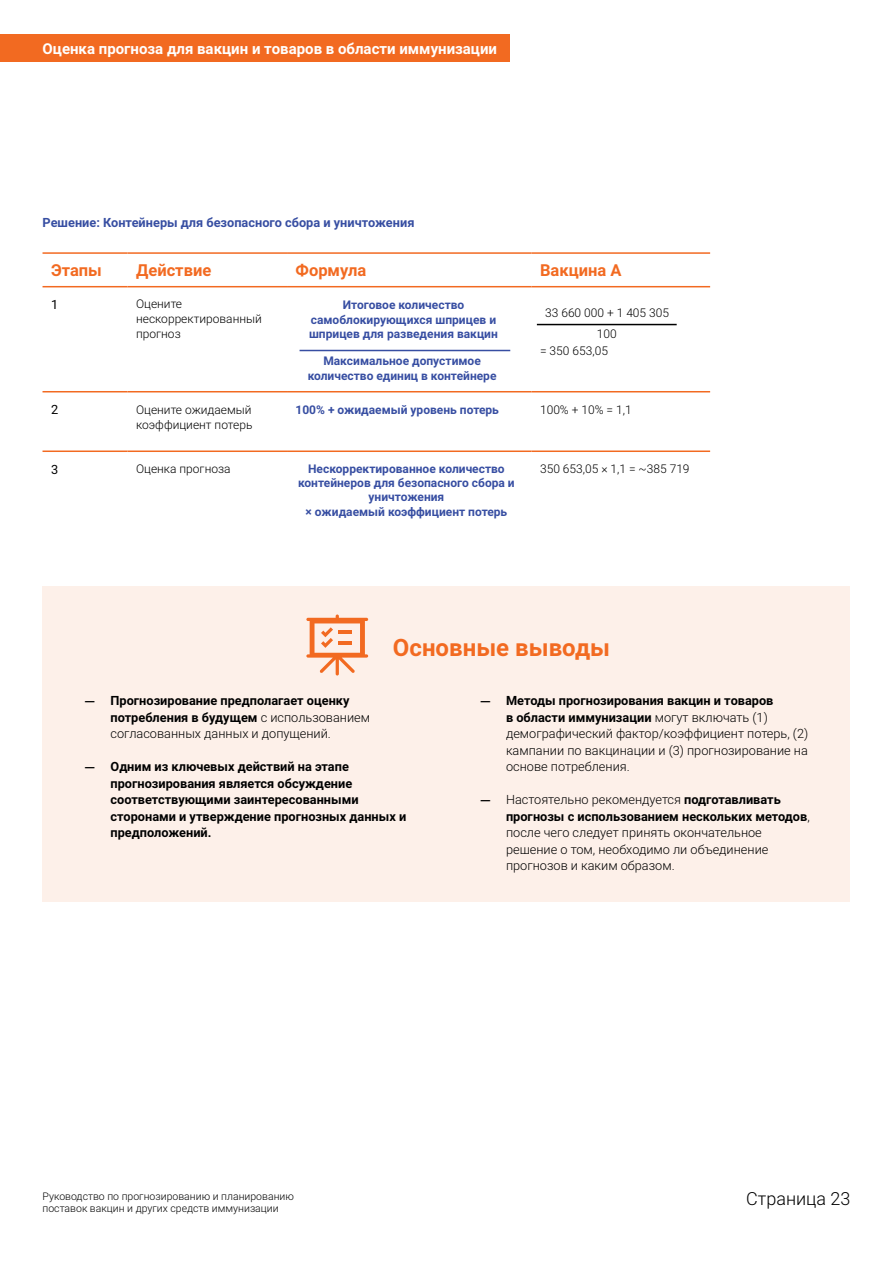
<style>
.page{position:relative;width:893px;height:1263px;background:#fff}
.page>*{position:absolute;margin:0;border:0;box-sizing:border-box;transform-origin:0 0}
.t1{font:700 24px "Roboto";color:#f26a21}
.t2{font:300 18px "Roboto";color:#000}
.t3{font:700 16.5px "Roboto";color:#f26a21}
.t4{font:700 15px "Roboto";color:#fff}
.t5{font:300 12.75px/16.5px "Roboto";color:#000}
.t6{font:700 12.75px/16.5px "Roboto";color:#000}
.t7{font:700 12.75px "Roboto";color:#374ea2}
.t8{font:12.75px "Roboto";color:#000}
.t9{font:700 12px/14.4px "Roboto";color:#374ea2;text-align:center}
.t10{font:300 12px/15px "Roboto";color:#000}
.t11{font:300 10.5px/12.6px "Roboto";color:#000}
.s1{font-family:"Univers LT 65 Bd";font-weight:400}
.s2{font-weight:300}
.s3{font-weight:700}
</style>
<div class="page">
<hr style="left:43px;top:252px;width:85px;height:2px;background:#f26a21">
<hr style="left:128px;top:252px;width:159px;height:2px;background:#f26a21">
<hr style="left:287px;top:252px;width:244px;height:2px;background:#f26a21">
<hr style="left:531px;top:252px;width:179px;height:2px;background:#f26a21">
<hr style="left:43px;top:286px;width:85px;height:1px;background:#f26a21">
<hr style="left:128px;top:286px;width:159px;height:1px;background:#f26a21">
<hr style="left:287px;top:286px;width:244px;height:1px;background:#f26a21">
<hr style="left:531px;top:286px;width:179px;height:1px;background:#f26a21">
<hr style="left:43px;top:391px;width:85px;height:1px;background:#f26a21">
<hr style="left:128px;top:391px;width:159px;height:1px;background:#f26a21">
<hr style="left:287px;top:391px;width:244px;height:1px;background:#f26a21">
<hr style="left:531px;top:391px;width:179px;height:1px;background:#f26a21">
<hr style="left:43px;top:450px;width:85px;height:2px;background:#f26a21">
<hr style="left:128px;top:450px;width:159px;height:2px;background:#f26a21">
<hr style="left:287px;top:450px;width:244px;height:2px;background:#f26a21">
<hr style="left:531px;top:450px;width:179px;height:2px;background:#f26a21">
<hr style="left:300px;top:350px;width:210px;height:1px;background:#374ea2">
<hr style="left:537px;top:324px;width:140px;height:1px;background:#000">
<div style="left:43px;top:586px;width:807px;height:315px;background:#fdf0e9"></div>
<svg style="left:306px;top:614px;width:62px;height:61px"></svg>
<div style="left:0;top:34px;width:510px;height:28px;background:#f26a21"></div>
<p class="t4" style="left:43px;top:38px;width:456px">Оценка прогноза для вакцин и товаров в области иммунизации</p>
<p class="t7" style="left:43px;top:213px;width:373px">Решение: Контейнеры для безопасного сбора и уничтожения</p>
<p class="t3" style="left:51px;top:259px;width:52px">Этапы</p>
<p class="t3" style="left:136px;top:259px;width:77px">Действие</p>
<p class="t3" style="left:296px;top:259px;width:72px">Формула</p>
<p class="t3" style="left:540px;top:259px;width:83px">Вакцина А</p>
<p class="t8" style="left:51px;top:296px;width:9px">1</p>
<p class="t10" style="left:136px;top:296px;width:127px">Оцените нескорректированный прогноз</p>
<p class="t10" style="left:540px;top:343px;width:69px">= 350 653,05</p>
<p class="t9" style="left:309px;top:297px;width:190px">Итоговое количество самоблокирующихся шприцев и шприцев для разведения вакцин</p>
<p class="t9" style="left:308px;top:353px;width:190px">Максимальное допустимое количество единиц в контейнере</p>
<p class="t10" style="left:545px;top:302px;width:125px;line-height:20.7px;text-align:center">33 660 000 + 1 405 305<br>100</p>
<p class="t8" style="left:51px;top:401px;width:9px">2</p>
<p class="t10" style="left:136px;top:401px;width:118px">Оцените ожидаемый коэффициент потерь</p>
<p class="t9" style="left:296px;top:402px;width:205px">100% + ожидаемый уровень потерь</p>
<p class="t10" style="left:540px;top:401px;width:93px">100% + 10% = 1,1</p>
<p class="t8" style="left:51px;top:460px;width:9px">3</p>
<p class="t10" style="left:136px;top:461px;width:96px">Оценка прогноза</p>
<p class="t10" style="left:540px;top:461px;width:151px">350 653,05 × 1,1 = ~385 719</p>
<p class="t9" style="left:298px;top:461px;width:218px">Нескорректированное количество контейнеров для безопасного сбора и уничтожения<br>× ожидаемый коэффициент потерь</p>
<h1 class="t1" style="left:393px;top:630px;width:219px">Основные выводы</h1>
<p class="t6" style="left:111px;top:692px;width:261px;text-indent:-27px"><span class="s1">—</span> Прогнозирование предполагает оценку потребления в будущем <span class="s2">с использованием согласованных данных и допущений.</span></p>
<p class="t6" style="left:111px;top:758px;width:297px;text-indent:-27px"><span class="s1">—</span> Одним из ключевых действий на этапе прогнозирования является обсуждение соответствующими заинтересованными сторонами и утверждение прогнозных данных и предположений.</p>
<p class="t5" style="left:506px;top:692px;width:304px;text-indent:-27px"><span class="s1">—</span> <span class="s3">Методы прогнозирования вакцин и товаров<br>в области иммунизации</span> могут включать (1) демографический фактор/коэффициент потерь, (2) кампании по вакцинации и (3) прогнозирование на основе потребления.</p>
<p class="t5" style="left:506px;top:791px;width:305px;text-indent:-27px"><span class="s1">—</span> Настоятельно рекомендуется <span class="s3">подготавливать прогнозы с использованием нескольких методов</span>, после чего следует принять окончательное решение о том, необходимо ли объединение прогнозов и каким образом.</p>
<p class="t11" style="left:43px;top:1189px;width:253px">Руководство по прогнозированию и планированию поставок вакцин и других средств иммунизации</p>
<h2 class="t2" style="left:746px;top:1186px;width:106px">Страница 23</h2>
</div>
